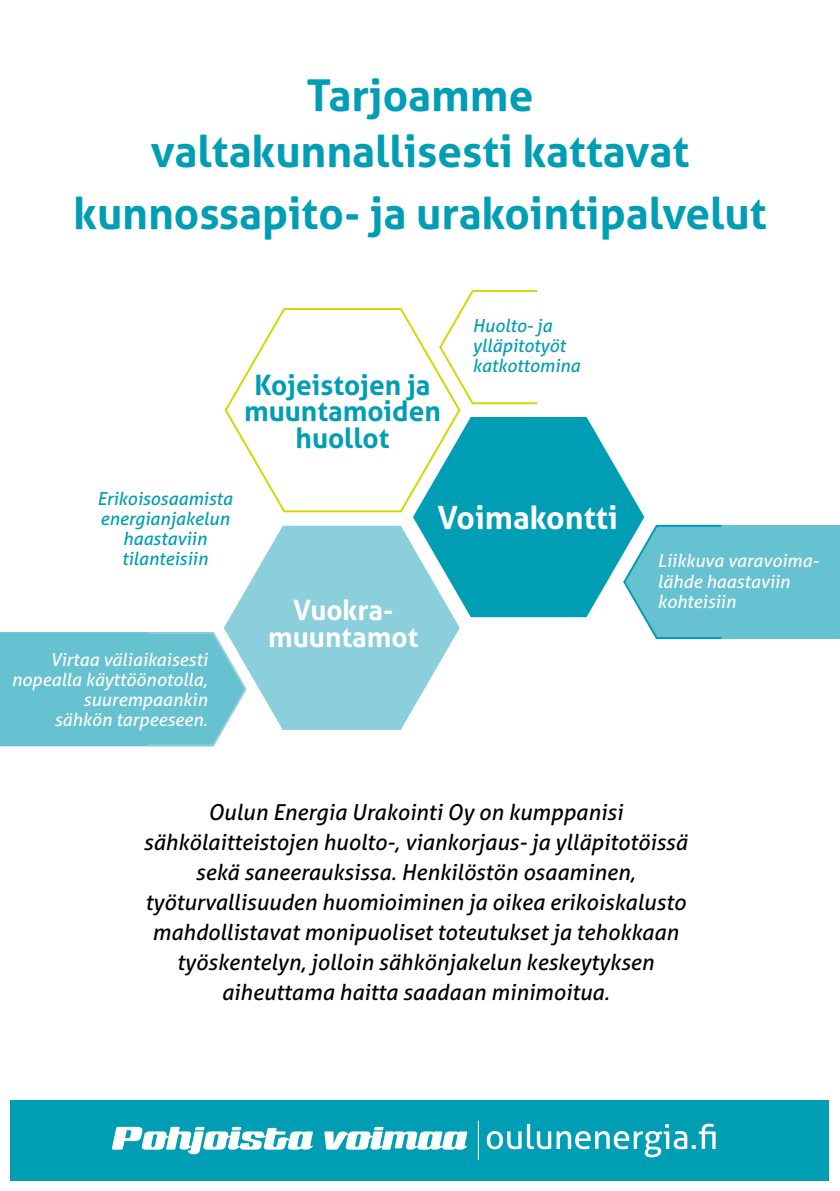
<style>
.page{position:relative;width:840px;height:1191px;background:#fff}
.page>*{position:absolute;margin:0;border:0;box-sizing:border-box;transform-origin:0 0}
.t1{font:700 44px/56px "Aller";color:#009eb5;text-align:center}
.t2{font:700 32px "Aller";color:#fff}
.t3{font:700 28px/26.6px "Aller";color:#009eb5;text-align:center}
.t4{font:700 28px/26.6px "Aller";color:#fff;text-align:center}
.t5{font:italic 22px/30px "Aller";color:#000;text-align:center}
.t6{font:italic 18px/20px "Aller";color:#fff}
.t7{font:italic 18px/20px "Aller";color:#009eb5}
</style>
<div class="page">
<div style="left:10px;top:1100px;width:818px;height:80px;background:#009eb5"></div>
<svg style="left:112px;top:1126px;width:355px;height:28px"></svg>
<svg style="left:486px;top:1123px;width:229px;height:34px"></svg>
<hr style="left:477px;top:1120px;width:1px;height:40px;background:#fff">
<svg style="left:413px;top:417px;width:231px;height:201px;background:#1ea9bd"></svg>
<svg style="left:224px;top:524px;width:236px;height:206px"></svg>
<svg style="left:621px;top:524px;width:218px;height:116px;background:#6fc5d4"></svg>
<svg style="left:0;top:631px;width:248px;height:116px;background:#71c5d4"></svg>
<svg style="left:224px;top:308px;width:237px;height:205px"></svg>
<svg style="left:437px;top:290px;width:101px;height:115px"></svg>
<h1 class="t1" style="left:151px;top:67px;width:540px">Tarjoamme valtakunnallisesti kattavat</h1>
<h1 class="t1" style="left:73px;top:185px;width:694px">kunnossapito- ja urakointipalvelut</h1>
<p class="t3" style="left:244px;top:371px;width:198px">Kojeistojen ja muuntamoiden huollot</p>
<p class="t7" style="left:472px;top:315px;width:109px">Huolto- ja ylläpitotyöt katkottomina</p>
<p class="t7" style="left:97px;top:489px;width:137px;text-align:center">Erikoisosaamista energianjakelun haastaviin tilanteisiin</p>
<p class="t6" style="left:11px;top:649px;width:197px;text-align:right">Virtaa väliaikaisesti nopealla käyttöönotolla, suurempaankin<br>sähkön tarpeeseen.</p>
<h2 class="t2" style="left:437px;top:497px;width:182px">Voimakontti</h2>
<p class="t4" style="left:268px;top:597px;width:151px">Vuokra&shy;muuntamot</p>
<p class="t6" style="left:657px;top:551px;width:162px">Liikkuva varavoima&shy;lähde haastaviin kohteisiin</p>
<p class="t5" style="left:143px;top:797px;width:545px">Oulun Energia Urakointi Oy on kumppanisi sähkölaitteistojen huolto-, viankorjaus- ja ylläpitotöissä sekä saneerauksissa. Henkilöstön osaaminen, työturvallisuuden huomioiminen ja oikea erikoiskalusto mahdollistavat monipuoliset toteutukset ja tehokkaan työskentelyn, jolloin sähkönjakelun keskeytyksen aiheuttama haitta saadaan minimoitua.</p>
</div>
